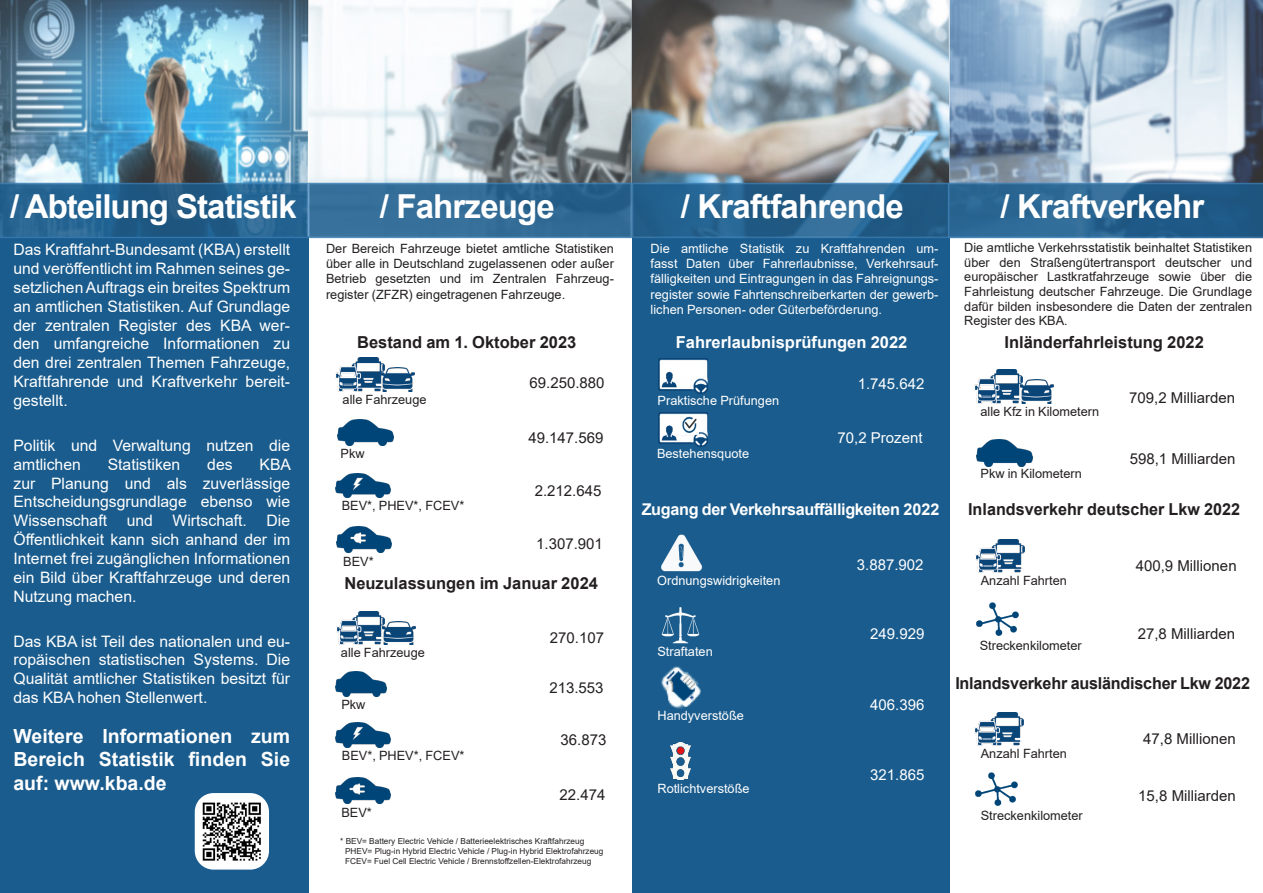
<style>
.page{position:relative;width:1263px;height:893px;background:#fff}
.page>*{position:absolute;margin:0;border:0;box-sizing:border-box;transform-origin:0 0}
.t1{font:700 33px "Arial";letter-spacing:-.025em;color:#fff}
.t2{font:700 19.5px/23.4px "Arial";color:#fff;text-align:justify}
.Fließtext{font:700 16.5px "Arial";color:#231f20}
.Fließtext-2{font:700 16.5px "Arial";color:#fff}
.Fließtext-3{font:700 16.2px "Arial";letter-spacing:-.02em;color:#fff}
.Fließtext-4{font:15.75px/18.9px "Arial";color:#fff;text-align:justify}
.t3{font:15px "Arial";color:#231f20}
.t4{font:15px "Arial";color:#fff}
.Fließtext-5{font:12.75px/14.7px "Arial";color:#231f20;text-align:justify}
.Fließtext-6{font:12.75px/15.3px "Arial";color:#fff;text-align:justify}
.t5{font:8.25px "Arial";color:#231f20}
</style>
<div class="page">
<div style="left:0;top:237px;width:308px;height:656px;background:#1a5c8d"></div>
<div style="left:632px;top:237px;width:318px;height:656px;background:#1a5c8d"></div>
<img style="left:335px;top:358px;width:49px;height:33px">
<img style="left:382px;top:368px;width:33px;height:23px">
<img style="left:336px;top:611px;width:49px;height:33px">
<img style="left:382px;top:621px;width:34px;height:23px">
<img style="left:974px;top:370px;width:49px;height:33px">
<img style="left:1020px;top:380px;width:33px;height:23px">
<img style="left:976px;top:539px;width:49px;height:34px">
<img style="left:974px;top:712px;width:49px;height:34px">
<img style="left:671px;top:743px;width:20px;height:36px">
<img style="left:661px;top:534px;width:42px;height:38px">
<img style="left:338px;top:420px;width:55px;height:26px">
<img style="left:336px;top:473px;width:54px;height:25px">
<img style="left:336px;top:527px;width:55px;height:25px">
<img style="left:335px;top:672px;width:52px;height:24px">
<img style="left:336px;top:723px;width:54px;height:24px">
<img style="left:335px;top:777px;width:55px;height:26px">
<img style="left:977px;top:439px;width:55px;height:28px">
<img style="left:976px;top:602px;width:43px;height:34px">
<img style="left:975px;top:772px;width:43px;height:34px">
<img style="left:659px;top:359px;width:48px;height:34px">
<img style="left:661px;top:607px;width:39px;height:37px">
<img style="left:659px;top:413px;width:48px;height:34px">
<img style="left:681px;top:416px;width:18px;height:19px">
<img style="left:661px;top:666px;width:40px;height:43px">
<div style="left:195px;top:794px;width:73px;height:75px;background:#fff;border-radius:18px"></div>
<div style="left:195px;top:793px;width:74px;height:77px;border:2px solid #fff;border-radius:18px"></div>
<img style="left:202px;top:802px;width:59px;height:59px">
<img style="left:0;top:0;width:1263px;height:182px">
<svg style="left:0;top:182px;width:1263px;height:57px;background:#2c6792"></svg>
<p class="t1" style="left:10px;top:183px;width:288px">/ Abteilung Statistik</p>
<p class="t1" style="left:380px;top:183px;width:177px">/ Fahrzeuge</p>
<p class="t1" style="left:681px;top:183px;width:225px">/ Kraftfahrende</p>
<p class="t1" style="left:1000px;top:183px;width:205px">/ Kraftverkehr</p>
<p class="Fließtext-4" style="left:13px;top:240px;width:278px">Das Kraftfahrt-Bundesamt (KBA) erstellt und veröffentlicht im Rahmen seines ge&shy;setzlichen Auftrags ein breites Spektrum an amtlichen Statistiken. Auf Grundlage der zentralen Register des KBA wer&shy;den umfangreiche Informationen zu den drei zentralen Themen Fahrzeuge, Kraftfahrende und Kraftverkehr bereit&shy;gestellt.</p>
<p class="Fließtext-4" style="left:13px;top:436px;width:278px">Politik und Verwaltung nutzen die amtlichen</p>
<p class="Fließtext-4" style="left:108px;top:454px;width:74px">Statistiken</p>
<p class="Fließtext-4" style="left:207px;top:454px;width:27px">des</p>
<p class="Fließtext-4" style="left:13px;top:454px;width:279px;text-indent:246px">KBA zur Planung und als zuverlässige Entscheidungsgrundlage ebenso wie Wissenschaft und Wirtschaft. Die Öffentlichkeit kann sich anhand der im Internet frei zugänglichen Informationen ein Bild über Kraftfahrzeuge und deren Nutzung machen.</p>
<p class="Fließtext-4" style="left:13px;top:631px;width:278px">Das KBA ist Teil des nationalen und eu&shy;ropäischen statistischen Systems. Die Qualität amtlicher Statistiken besitzt für das KBA hohen Stellenwert.</p>
<p class="t2" style="left:13px;top:724px;width:278px">Weitere Informationen zum Bereich Statistik finden Sie auf: www.kba.de</p>
<p class="Fließtext-5" style="left:326px;top:241px;width:289px;line-height:15.3px">Der Bereich Fahrzeuge bietet amtliche Statistiken über alle in Deutschland zugelassenen oder außer Betrieb gesetzten und im Zentralen Fahrzeug&shy;register (ZFZR) eingetragenen Fahrzeuge.</p>
<p class="Fließtext-6" style="left:651px;top:241px;width:289px">Die amtliche Statistik zu Kraftfahrenden um&shy;fasst Daten über Fahrerlaubnisse, Verkehrsauf&shy;fälligkeiten und Eintragungen in das Fahreignungs&shy;register sowie Fahrtenschreiberkarten der gewerb&shy;lichen Personen- oder Güterbeförderung.</p>
<p class="Fließtext-5" style="left:964px;top:240px;width:289px">Die amtliche Verkehrsstatistik beinhaltet Statistiken über den Straßengütertransport deutscher und europäischer Lastkratfahrzeuge sowie über die Fahrleistung deutscher Fahrzeuge. Die Grundlage dafür bilden insbesondere die Daten der zentralen Register des KBA.</p>
<p class="Fließtext" style="left:357px;top:331px;width:221px">Bestand am 1. Oktober 2023</p>
<p class="Fließtext-2" style="left:676px;top:331px;width:233px">Fahrerlaubnisprüfungen 2022</p>
<p class="Fließtext" style="left:1004px;top:331px;width:201px">Inländerfahrleistung 2022</p>
<p class="t3" style="left:529px;top:373px;width:77px">69.250.880</p>
<p class="t4" style="left:858px;top:373px;width:68px">1.745.642</p>
<p class="Fließtext-5" style="left:343px;top:392px;width:85px">alle Fahrzeuge</p>
<p class="Fließtext-6" style="left:658px;top:393px;width:123px">Praktische Prüfungen</p>
<p class="Fließtext-5" style="left:980px;top:404px;width:120px">alle Kfz in Kilometern</p>
<p class="t3" style="left:1129px;top:387px;width:107px">709,2 Milliarden</p>
<p class="t3" style="left:528px;top:427px;width:77px">49.147.569</p>
<p class="t4" style="left:837px;top:427px;width:87px">70,2 Prozent</p>
<p class="Fließtext-5" style="left:341px;top:446px;width:26px">Pkw</p>
<p class="Fließtext-6" style="left:657px;top:446px;width:94px">Bestehensquote</p>
<p class="t3" style="left:1130px;top:448px;width:107px">598,1 Milliarden</p>
<p class="Fließtext-5" style="left:342px;top:498px;width:124px">BEV*, PHEV*, FCEV*</p>
<p class="t3" style="left:535px;top:480px;width:68px">2.212.645</p>
<p class="Fließtext-3" style="left:642px;top:497px;width:299px">Zugang der Verkehrsauffälligkeiten 2022</p>
<p class="Fließtext-5" style="left:980px;top:466px;width:103px">Pkw in Kilometern</p>
<p class="Fließtext" style="left:968px;top:497px;width:273px">Inlandsverkehr deutscher Lkw 2022</p>
<p class="t3" style="left:536px;top:534px;width:68px">1.307.901</p>
<p class="Fließtext-5" style="left:343px;top:554px;width:32px">BEV*</p>
<p class="t4" style="left:857px;top:554px;width:68px">3.887.902</p>
<p class="t3" style="left:1136px;top:555px;width:102px">400,9 Millionen</p>
<p class="Fließtext" style="left:344px;top:572px;width:255px">Neuzulassungen im Januar 2024</p>
<p class="Fließtext-6" style="left:657px;top:573px;width:125px">Ordnungswidrigkeiten</p>
<p class="Fließtext-5" style="left:981px;top:573px;width:88px">Anzahl Fahrten</p>
<p class="Fließtext-5" style="left:341px;top:645px;width:85px">alle Fahrzeuge</p>
<p class="t3" style="left:550px;top:627px;width:56px">270.107</p>
<p class="Fließtext-6" style="left:657px;top:644px;width:57px">Straftaten</p>
<p class="t4" style="left:870px;top:624px;width:56px">249.929</p>
<p class="Fließtext-5" style="left:980px;top:638px;width:104px">Streckenkilometer</p>
<p class="t3" style="left:1138px;top:623px;width:99px">27,8 Milliarden</p>
<p class="t3" style="left:549px;top:678px;width:56px">213.553</p>
<p class="Fließtext" style="left:955px;top:671px;width:296px">Inlandsverkehr ausländischer Lkw 2022</p>
<p class="Fließtext-5" style="left:341px;top:698px;width:26px">Pkw</p>
<p class="Fließtext-6" style="left:657px;top:707px;width:88px">Handyverstöße</p>
<p class="t4" style="left:870px;top:695px;width:56px">406.396</p>
<p class="t3" style="left:561px;top:730px;width:47px">36.873</p>
<p class="t3" style="left:1143px;top:728px;width:94px">47,8 Millionen</p>
<p class="Fließtext-5" style="left:342px;top:748px;width:124px">BEV*, PHEV*, FCEV*</p>
<p class="Fließtext-5" style="left:981px;top:746px;width:88px">Anzahl Fahrten</p>
<p class="t4" style="left:870px;top:764px;width:56px">321.865</p>
<p class="t3" style="left:559px;top:784px;width:47px">22.474</p>
<p class="Fließtext-6" style="left:657px;top:780px;width:94px">Rotlichtverstöße</p>
<p class="t3" style="left:1138px;top:785px;width:99px">15,8 Milliarden</p>
<p class="Fließtext-5" style="left:341px;top:805px;width:32px">BEV*</p>
<p class="Fließtext-5" style="left:981px;top:808px;width:104px">Streckenkilometer</p>
<p class="t5" style="left:340px;top:835px;width:246px">* BEV= Battery Electric Vehicle / Batterieelektrisches Kraftfahrzeug</p>
<p class="t5" style="left:345px;top:845px;width:260px">PHEV= Plug-in Hybrid Electric Vehicle / Plug-in Hybrid Elektrofahrzeug</p>
<p class="t5" style="left:345px;top:855px;width:248px">FCEV= Fuel Cell Electric Vehicle / Brennstoffzellen-Elektrofahrzeug</p>
</div>
